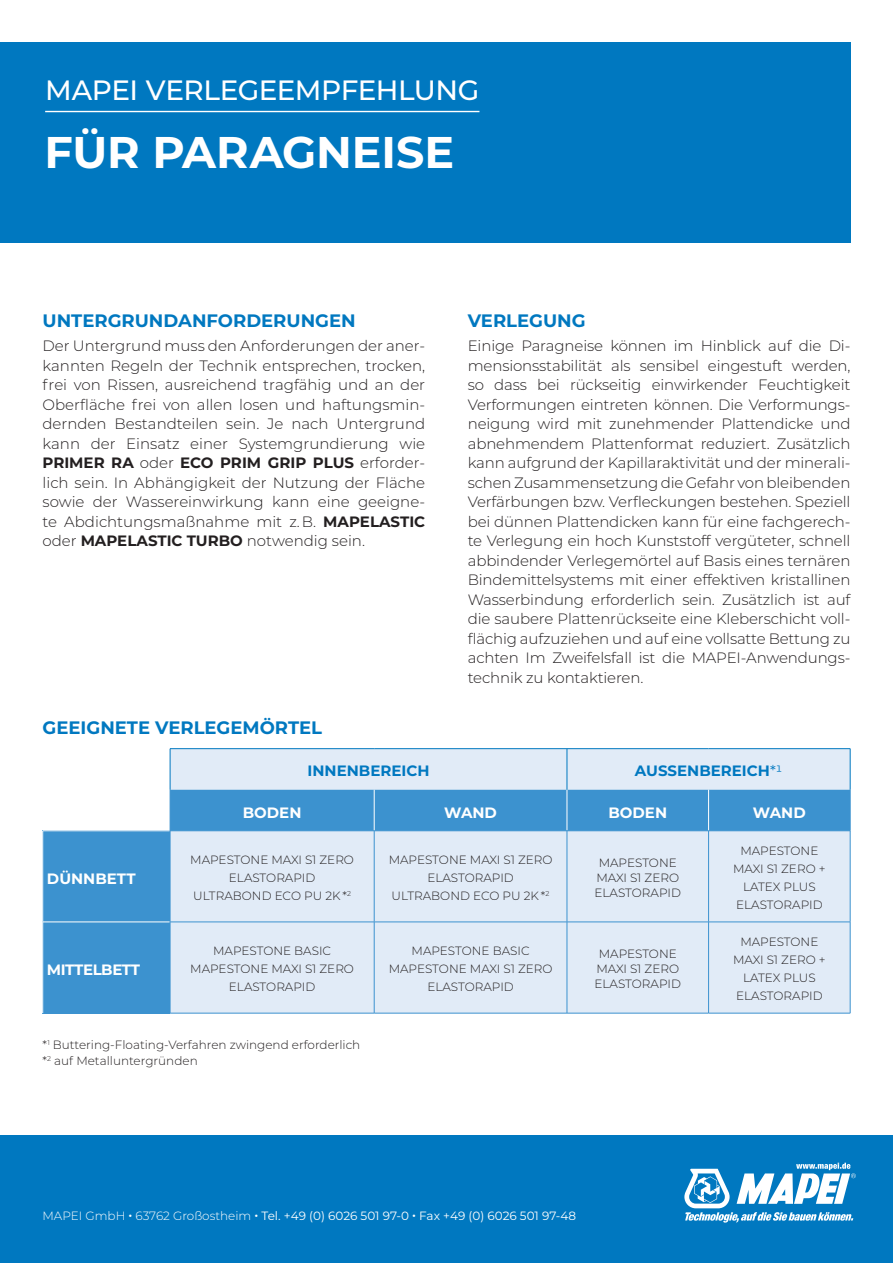
<style>
.page{position:relative;width:893px;height:1263px;background:#fff}
.page>*{position:absolute;margin:0;border:0;box-sizing:border-box;transform-origin:0 0}
.t1{font:700 44.4px "Montserrat";letter-spacing:-.005em;color:#fff}
.t2{font:500 27.9px "Montserrat";letter-spacing:-.02em;color:#fff}
.t3{font:700 18px "Montserrat";color:#0078c0}
.t4{font:300 15px/19.5px "Montserrat";letter-spacing:-.01em;color:#231f20;text-align:justify}
.t5{font:700 15px "Montserrat";color:#0078c0}
.t6{font:700 15px "Montserrat";color:#fff}
.t7{font:700 15px "Montserrat";letter-spacing:-.03em;color:#fff}
.t8{font:300 12px/18px "Montserrat";color:#231f20;text-align:center}
.t9{font:12px "Montserrat";color:#fff}
.s1{font-weight:700}
.s2{font-weight:400}
.s3{font-weight:300}
</style>
<div class="page">
<div style="left:0;top:1135px;width:893px;height:128px;background:#0078c0"></div>
<svg style="left:684px;top:1163px;width:172px;height:59px"></svg>
<div style="left:0;top:43px;width:850px;height:200px;background:#0078c0"></div>
<div style="left:171px;top:749px;width:679px;height:264px;background:#e1ebf7"></div>
<div style="left:171px;top:790px;width:679px;height:40px;background:#3c92cf"></div>
<div style="left:43px;top:831px;width:127px;height:91px;background:#3c92cf"></div>
<div style="left:43px;top:922px;width:127px;height:91px;background:#3c92cf"></div>
<hr style="left:374px;top:790px;width:1px;height:40px;background:#fff">
<hr style="left:708px;top:790px;width:1px;height:40px;background:#fff">
<hr style="left:43px;top:922px;width:127px;height:1px;background:#fff">
<hr style="left:567px;top:790px;width:1px;height:40px;background:#fff">
<hr style="left:170px;top:748px;width:204px;height:1px;background:#0078c0">
<hr style="left:170px;top:749px;width:1px;height:41px;background:#0078c0">
<hr style="left:374px;top:748px;width:193px;height:1px;background:#0078c0">
<hr style="left:567px;top:748px;width:142px;height:1px;background:#0078c0">
<hr style="left:567px;top:749px;width:1px;height:41px;background:#0078c0">
<hr style="left:709px;top:748px;width:141px;height:1px;background:#0078c0">
<hr style="left:850px;top:749px;width:1px;height:41px;background:#0078c0">
<hr style="left:170px;top:790px;width:1px;height:40px;background:#3c92cf">
<hr style="left:850px;top:790px;width:1px;height:40px;background:#3c92cf">
<hr style="left:170px;top:830px;width:204px;height:1px;background:#3c92cf">
<hr style="left:170px;top:831px;width:1px;height:91px;background:#3c92cf">
<hr style="left:374px;top:830px;width:193px;height:1px;background:#3c92cf">
<hr style="left:374px;top:831px;width:1px;height:91px;background:#3c92cf">
<hr style="left:567px;top:830px;width:142px;height:1px;background:#3c92cf">
<hr style="left:567px;top:831px;width:1px;height:91px;background:#3c92cf">
<hr style="left:709px;top:830px;width:141px;height:1px;background:#3c92cf">
<hr style="left:708px;top:831px;width:1px;height:91px;background:#3c92cf">
<hr style="left:850px;top:831px;width:1px;height:91px;background:#3c92cf">
<hr style="left:170px;top:922px;width:204px;height:1px;background:#3c92cf">
<hr style="left:170px;top:922px;width:1px;height:91px;background:#3c92cf">
<hr style="left:374px;top:922px;width:193px;height:1px;background:#3c92cf">
<hr style="left:374px;top:922px;width:1px;height:91px;background:#3c92cf">
<hr style="left:567px;top:922px;width:142px;height:1px;background:#3c92cf">
<hr style="left:567px;top:922px;width:1px;height:91px;background:#3c92cf">
<hr style="left:709px;top:922px;width:141px;height:1px;background:#3c92cf">
<hr style="left:708px;top:922px;width:1px;height:91px;background:#3c92cf">
<hr style="left:850px;top:922px;width:1px;height:91px;background:#3c92cf">
<hr style="left:170px;top:1013px;width:204px;height:1px;background:#3c92cf">
<hr style="left:374px;top:1013px;width:193px;height:1px;background:#3c92cf">
<hr style="left:567px;top:1013px;width:142px;height:1px;background:#3c92cf">
<hr style="left:709px;top:1013px;width:141px;height:1px;background:#3c92cf">
<hr style="left:45px;top:111px;width:434px;height:1px;background:#fff">
<h2 class="t2" style="left:45px;top:71px;width:436px">MAPEI VERLEGEEMPFEHLUNG</h2>
<h1 class="t1" style="left:44px;top:120px;width:411px">FÜR PARAGNEISE</h1>
<p class="t3" style="left:43px;top:308px;width:315px">UNTERGRUNDANFORDERUNGEN</p>
<p class="t4" style="left:43px;top:336px;width:384px">Der Untergrund muss den Anforderungen der aner&shy;kannten Regeln der Technik entsprechen, trocken, frei von Rissen, ausreichend tragfähig und an der Oberfläche frei von allen losen und haftungsmin&shy;dernden Bestandteilen sein. Je nach Untergrund kann der Einsatz einer Systemgrundierung wie <span class="s1">PRIMER RA</span> oder <span class="s1">ECO PRIM GRIP PLUS</span> erforder&shy;lich sein. In Abhängigkeit der Nutzung der Fläche sowie der Wassereinwirkung kann eine geeigne&shy;te Abdichtungsmaßnahme mit z. B. <span class="s1">MAPELASTIC </span>oder <span class="s1">MAPELASTIC TURBO</span> notwendig sein.</p>
<p class="t3" style="left:468px;top:308px;width:119px">VERLEGUNG</p>
<p class="t4" style="left:468px;top:336px;width:384px">Einige Paragneise können im Hinblick auf die Di&shy;mensionsstabilität als sensibel eingestuft werden, so dass bei rückseitig einwirkender Feuchtigkeit Verformungen eintreten können. Die Verformungs&shy;neigung wird mit zunehmender Plattendicke und abnehmendem Plattenformat reduziert. Zusätzlich kann aufgrund der Kapillaraktivität und der minerali&shy;schen Zusammensetzung die Gefahr von bleibenden Verfärbungen bzw. Verfleckungen bestehen. Speziell bei dünnen Plattendicken kann für eine fachgerech&shy;te Verlegung ein hoch Kunststoff vergüteter, schnell abbindender Verlegemörtel auf Basis eines ternären Bindemittelsystems mit einer effektiven kristallinen Wasserbindung erforderlich sein. Zusätzlich ist auf die saubere Plattenrückseite eine Kleberschicht voll&shy;flächig aufzuziehen und auf eine vollsatte Bettung zu achten Im Zweifelsfall ist die MAPEI-Anwendungs&shy;technik zu kontaktieren.</p>
<p class="t3" style="left:43px;top:715px;width:281px">GEEIGNETE VERLEGEMÖRTEL</p>
<p class="t5" style="left:307px;top:760px;width:124px">INNENBEREICH</p>
<p class="t5" style="left:635px;top:760px;width:149px">AUSSENBEREICH<span class="s2">*1</span></p>
<p class="t6" style="left:243px;top:801px;width:60px">BODEN</p>
<p class="t6" style="left:444px;top:801px;width:54px">WAND</p>
<p class="t6" style="left:608px;top:801px;width:60px">BODEN</p>
<p class="t6" style="left:753px;top:801px;width:54px">WAND</p>
<p class="t6" style="left:47px;top:867px;width:90px">DÜNNBETT</p>
<p class="t7" style="left:47px;top:959px;width:95px">MITTELBETT</p>
<p class="t8" style="left:190px;top:850px;width:165px">MAPESTONE MAXI S1 ZERO<br>ELASTORAPID<br>ULTRABOND ECO PU 2K *<sup>2</sup></p>
<p class="t8" style="left:389px;top:850px;width:165px">MAPESTONE MAXI S1 ZERO<br>ELASTORAPID<br>ULTRABOND ECO PU 2K *<sup>2</sup></p>
<p class="t8" style="left:595px;top:855px;width:88px;line-height:15px">MAPESTONE<br>MAXI S1 ZERO<br>ELASTORAPID</p>
<p class="t8" style="left:190px;top:942px;width:165px">MAPESTONE BASIC<br>MAPESTONE MAXI S1 ZERO<br>ELASTORAPID</p>
<p class="t8" style="left:389px;top:942px;width:165px">MAPESTONE BASIC<br>MAPESTONE MAXI S1 ZERO<br>ELASTORAPID</p>
<p class="t8" style="left:595px;top:946px;width:88px;line-height:15px">MAPESTONE<br>MAXI S1 ZERO<br>ELASTORAPID</p>
<p class="t8" style="left:43px;top:1036px;width:319px;line-height:16.5px;text-align:left">*<sup>1</sup> Buttering-Floating-Verfahren zwingend erforderlich *<sup>2</sup> auf Metalluntergründen</p>
<p class="t8" style="left:733px;top:841px;width:94px">MAPESTONE<br>MAXI S1 ZERO +<br>LATEX PLUS<br>ELASTORAPID</p>
<p class="t8" style="left:733px;top:933px;width:94px">MAPESTONE<br>MAXI S1 ZERO +<br>LATEX PLUS<br>ELASTORAPID</p>
<p class="t9" style="left:43px;top:1208px;width:535px"><span class="s3">MAPEI GmbH</span> <span class="s1">∙</span> <span class="s3">63762 Großostheim</span> <span class="s1">∙</span> Tel. +49 (0) 6026 501 97-0 <span class="s1">∙</span> Fax +49 (0) 6026 501 97-48</p>
</div>
